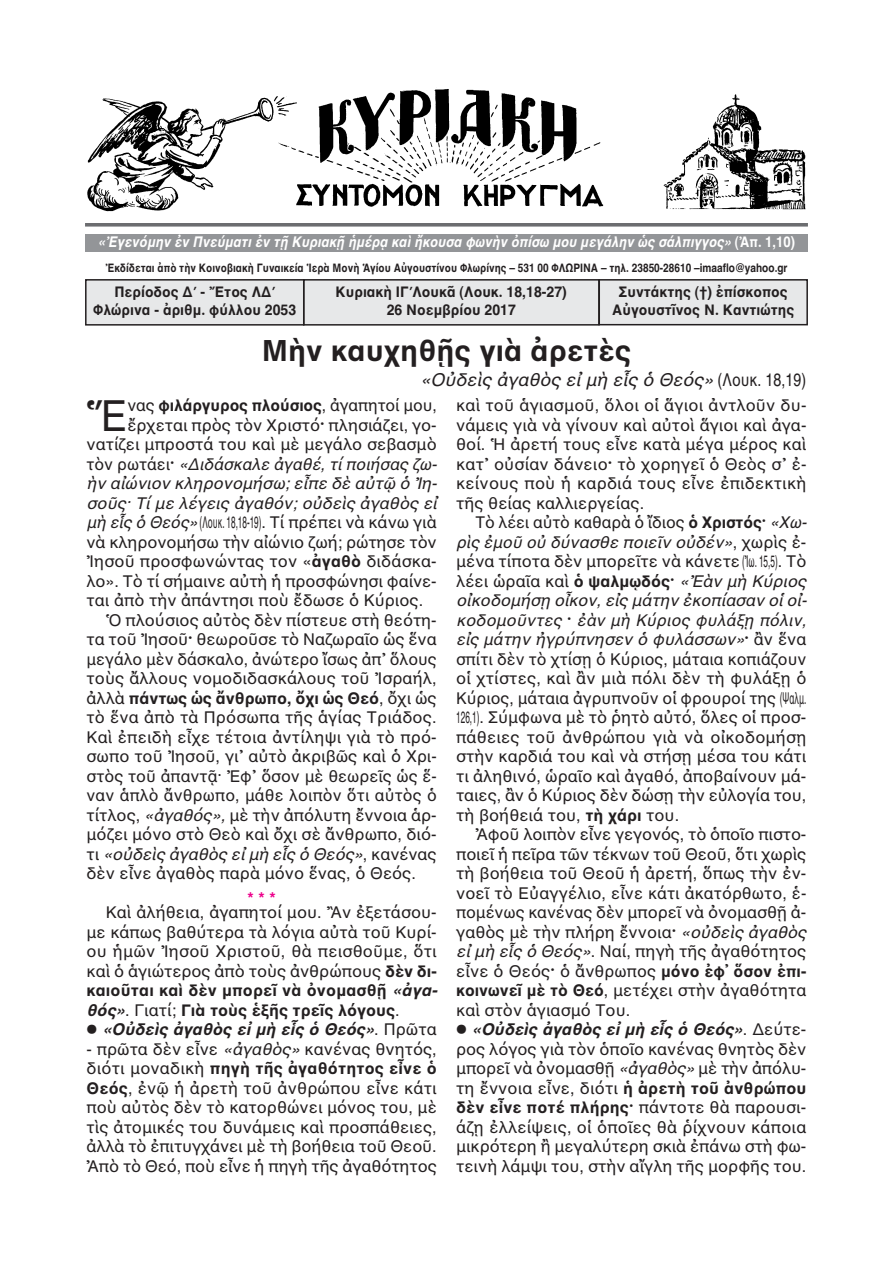
<style>
.page{position:relative;width:893px;height:1263px;background:#fff}
.page>*{position:absolute;margin:0;border:0;box-sizing:border-box;transform-origin:0 0}
.t1{font:43.5px "AL Helvetica";color:#231f20;scale:.93 1}
.t2{font:700 30px "AL Helvetica";color:#231f20}
.t3{font:italic 18px "AL Helvetica";color:#231f20}
.t4{font:16.5px/19.5px "AL Helvetica";color:#231f20;text-align:justify}
.t5{font:italic 16.5px "AL Helvetica";color:#231f20}
.t6{font:700 16.5px "AL Helvetica";color:#231f20}
.t7{font:16.5px "AL Helvetica";color:#231f20;scale:.5 1}
.t8{font:700 16.5px "AL Helvetica";color:#ed028c}
.t9{font:700 15px/18px "AL Helvetica";color:#231f20;text-align:center;scale:.95 1}
.t10{font:italic 700 15px "AL Helvetica";color:#fff;scale:.88 1}
.t11{font:700 12px "AL Helvetica";color:#231f20;scale:.85 1}
.s1{font-style:normal}
.s2{font-weight:400}
.s3{font-weight:700}
.s4{font-weight:700;font-style:normal}
.s5{font-style:italic}
.s6{font-weight:700;font-style:italic}
</style>
<div class="page">
<div style="left:304px;top:281px;width:294px;height:43px;background:#e7e8e9"></div>
<div style="left:303px;top:279px;width:297px;height:47px;border:2px solid #231f20"></div>
<div style="left:87px;top:281px;width:216px;height:43px;background:#e7e8e9"></div>
<div style="left:85px;top:279px;width:219px;height:47px;border:2px solid #231f20"></div>
<div style="left:600px;top:281px;width:206px;height:43px;background:#e7e8e9"></div>
<div style="left:598px;top:279px;width:210px;height:46px;border:2px solid #231f20"></div>
<svg style="left:85px;top:223px;width:723px;height:4px;background:#7b7c7f"></svg>
<div style="left:85px;top:234px;width:723px;height:18px;background:#939598"></div>
<img style="left:87px;top:89px;width:719px;height:123px">
<p class="t10" style="left:98px;top:233px;width:794px">«Ἐγενόμην ἐν Πνεύματι ἐν τῇ Κυριακῇ ἡμέρᾳ καὶ ἤκουσα φωνὴν ὀπίσω μου μεγάλην ὡς σάλπιγγος» <span class="s1">(Ἀπ. 1,10)</span></p>
<p class="t11" style="left:105px;top:261px;width:804px">Ἐκδίδεται ἀπὸ τὴν Κοινοβιακὴ Γυναικεία Ἱερὰ Μονὴ Ἁγίου Αὐγουστίνου Φλωρίνης – 531 00 ΦΛΩΡΙΝΑ – τηλ. 23850-28610 –imaaflo@yahoo.gr</p>
<p class="t9" style="left:93px;top:283px;width:215px">Περίοδος Δ΄ - Ἔτος ΛΔ΄<br>Φλώρινα - ἀριθμ. φύλλου 2053</p>
<p class="t9" style="left:612px;top:283px;width:193px">Συντάκτης (†) ἐπίσκοπος<br>Αὐγουστῖνος Ν. Καντιώτης</p>
<h2 class="t2" style="left:262px;top:333px;width:371px">Μὴν καυχηθῇς γιὰ ἀρετὲς</h2>
<p class="t3" style="left:420px;top:369px;width:387px">«Οὐδεὶς ἀγαθὸς εἰ μὴ εἷς ὁ Θεός» <span class="s1">(Λουκ. 18,19)</span></p>
<p class="t9" style="left:336px;top:283px;width:245px">Κυριακὴ ΙΓ΄Λουκᾶ (Λουκ. 18,18-27)<br>26 Νοεμβρίου 2017</p>
<h1 class="t1" style="left:87px;top:390px;width:46px">Ἕ</h1>
<p class="t6" style="left:127px;top:396px;width:311px"><span class="s2">νας</span> φιλάργυρος πλούσιος<span class="s2">, ἀγαπητοί μου,</span></p>
<p class="t4" style="left:127px;top:415px;width:311px">ἔρχεται πρὸς τὸν Χριστό<span class="s3">·</span> πλησιάζει, γο-</p>
<p class="t4" style="left:87px;top:435px;width:352px">νατίζει μπροστά του καὶ μὲ μεγάλο σεβασμὸ</p>
<p class="t5" style="left:87px;top:454px;width:351px"><span class="s1">τὸν ρωτάει</span><span class="s4">·</span> «Διδάσκαλε ἀγαθέ, τί ποιήσας ζω-</p>
<p class="t5" style="left:87px;top:474px;width:351px">ὴν αἰώνιον κληρονομήσω; εἶπε δὲ αὐτῷ ὁ Ἰη-</p>
<p class="t5" style="left:87px;top:493px;width:352px">σοῦς· Τί με λέγεις ἀγαθόν; οὐδεὶς ἀγαθὸς εἰ</p>
<p class="t7" style="left:87px;top:513px;width:702px"><span class="s5">μὴ εἷς ὁ Θεός»</span>(Λουκ. 18,18-19). Τί πρέπει νὰ κάνω γιὰ</p>
<p class="t4" style="left:87px;top:532px;width:352px">νὰ κληρονομήσω τὴν αἰώνιο ζωή; ρώτησε τὸν</p>
<p class="t4" style="left:87px;top:552px;width:352px">Ἰησοῦ προσφωνώντας τον «<span class="s3">ἀγαθὸ</span> διδάσκα-</p>
<p class="t4" style="left:87px;top:571px;width:352px">λο». Τὸ τί σήμαινε αὐτὴ ἡ προσφώνησι φαίνε-</p>
<p class="t4" style="left:87px;top:591px;width:338px">ται ἀπὸ τὴν ἀπάντησι ποὺ ἔδωσε ὁ Κύριος.</p>
<p class="t4" style="left:106px;top:610px;width:332px">Ὁ πλούσιος αὐτὸς δὲν πίστευε στὴ θεότη-</p>
<p class="t4" style="left:87px;top:630px;width:352px">τα τοῦ Ἰησοῦ<span class="s3">·</span> θεωροῦσε τὸ Ναζωραῖο ὡς ἕνα</p>
<p class="t4" style="left:87px;top:649px;width:352px">μεγάλο μὲν δάσκαλο, ἀνώτερο ἴσως ἀπ᾽ ὅλους</p>
<p class="t4" style="left:87px;top:669px;width:352px">τοὺς ἄλλους νομοδιδασκάλους τοῦ Ἰσραήλ,</p>
<p class="t6" style="left:87px;top:688px;width:352px"><span class="s2">ἀλλὰ</span> πάντως ὡς ἄνθρωπο, ὄχι ὡς Θεό<span class="s2">, ὄχι ὡς</span></p>
<p class="t4" style="left:87px;top:708px;width:352px">τὸ ἕνα ἀπὸ τὰ Πρόσωπα τῆς ἁγίας Τριάδος.</p>
<p class="t4" style="left:87px;top:727px;width:352px">Καὶ ἐπειδὴ εἶχε τέτοια ἀντίληψι γιὰ τὸ πρό-</p>
<p class="t4" style="left:87px;top:747px;width:352px">σωπο τοῦ Ἰησοῦ, γι᾽ αὐτὸ ἀκριβῶς καὶ ὁ Χρι-</p>
<p class="t4" style="left:87px;top:766px;width:352px">στὸς τοῦ ἀπαντᾷ· Ἐφ᾿ ὅσον μὲ θεωρεῖς ὡς ἕ-</p>
<p class="t4" style="left:87px;top:786px;width:352px">ναν ἁπλὸ ἄνθρωπο, μάθε λοιπὸν ὅτι αὐτὸς ὁ</p>
<p class="t4" style="left:87px;top:805px;width:352px">τίτλος, <span class="s5">«ἀγαθός»,</span> μὲ τὴν ἀπόλυτη ἔννοια ἁρ-</p>
<p class="t4" style="left:87px;top:825px;width:352px">μόζει μόνο στὸ Θεὸ καὶ ὄχι σὲ ἄνθρωπο, διό-</p>
<p class="t5" style="left:87px;top:844px;width:352px"><span class="s1">τι</span> «οὐδεὶς ἀγαθὸς εἰ μὴ εἷς ὁ Θεός»<span class="s1">, κανένας</span></p>
<p class="t4" style="left:87px;top:864px;width:331px">δὲν εἶνε ἀγαθὸς παρὰ μόνο ἕνας, ὁ Θεός.</p>
<p class="t8" style="left:248px;top:889px;width:30px">***</p>
<p class="t4" style="left:87px;top:903px;width:352px;text-align:left;text-indent:19px">Καὶ ἀλήθεια, ἀγαπητοί μου. Ἂν ἐξετάσου&shy;με κάπως βαθύτερα τὰ λόγια αὐτὰ τοῦ Κυρί&shy;ου ἡμῶν Ἰησοῦ Χριστοῦ, θὰ πεισθοῦμε, ὅτι καὶ ὁ ἁγιώτερος ἀπὸ τοὺς ἀνθρώπους <span class="s3">δὲν δι&shy;καιοῦται καὶ δὲν μπορεῖ νὰ ὀνομασθῇ</span> <span class="s6">«ἀγα&shy;θός»</span>. Γιατί; <span class="s3">Γιὰ τοὺς ἑξῆς τρεῖς λόγους</span>.<br>⃝ <span class="s6">«Οὐδεὶς ἀγαθὸς εἰ μὴ εἷς ὁ Θεός»</span>. Πρῶτα</p>
<p class="t4" style="left:87px;top:1039px;width:352px">- πρῶτα δὲν εἶνε <span class="s5">«ἀγαθὸς»</span> κανένας θνητός, διότι μοναδικὴ <span class="s3">πηγὴ τῆς ἀγαθότητος εἶνε ὁ Θεός</span>, ἐνῷ ἡ ἀρετὴ τοῦ ἀνθρώπου εἶνε κάτι ποὺ αὐτὸς δὲν τὸ κατορθώνει μόνος του, μὲ τὶς ἀτομικές του δυνάμεις καὶ προσπάθειες, ἀλλὰ τὸ ἐπιτυγχάνει μὲ τὴ βοήθεια τοῦ Θεοῦ.<br>Ἀπὸ τὸ Θεό, ποὺ εἶνε ἡ πηγὴ τῆς ἀγαθότητος</p>
<p class="t4" style="left:456px;top:396px;width:352px">καὶ τοῦ ἁγιασμοῦ, ὅλοι οἱ ἅγιοι ἀντλοῦν δυ&shy;νάμεις γιὰ νὰ γίνουν καὶ αὐτοὶ ἅγιοι καὶ ἀγα&shy;θοί. Ἡ ἀρετή τους εἶνε κατὰ μέγα μέρος καὶ κατ᾽ οὐσίαν δάνειο<span class="s3">·</span> τὸ χορηγεῖ ὁ Θεὸς σ᾽ ἐ&shy;κείνους ποὺ ἡ καρδιά τους εἶνε ἐπιδεκτικὴ τῆς θείας καλλιεργείας.</p>
<p class="t4" style="left:456px;top:513px;width:352px;text-indent:19px">Τὸ λέει αὐτὸ καθαρὰ ὁ ἴδιος <span class="s3">ὁ Χριστός·</span> <span class="s5">«Χω&shy;ρὶς ἐμοῦ οὐ δύνασθε ποιεῖν οὐδέν»</span>, χωρὶς ἐ&shy;μένα τίποτα δὲν μπορεῖτε νὰ κάνετε(Ἰω. 15,5). Τὸ λέει ὡραῖα καὶ <span class="s3">ὁ ψαλμῳδός·</span> <span class="s5">«Ἐὰν μὴ Κύριος οἰκοδομήσῃ οἶκον, εἰς μάτην ἐκοπίασαν οἱ οἰ&shy;κοδομοῦντες</span> <span class="s3">·</span> <span class="s5">ἐὰν μὴ Κύριος φυλάξῃ πόλιν, εἰς μάτην ἠγρύπνησεν ὁ φυλάσσων»</span><span class="s3">·</span> ἂν ἕνα σπίτι δὲν τὸ χτίσῃ ὁ Κύριος, μάταια κοπιάζουν οἱ χτίστες, καὶ ἂν μιὰ πόλι δὲν τὴ φυλάξῃ ὁ Κύριος, μάταια ἀγρυπνοῦν οἱ φρουροί της (Ψαλμ.<br>126,1). Σύμφωνα μὲ τὸ ῥητὸ αὐτό, ὅλες οἱ προσ&shy;πάθειες τοῦ ἀνθρώπου γιὰ νὰ οἰκοδομήσῃ στὴν καρδιά του καὶ νὰ στήσῃ μέσα του κάτι τι ἀληθινό, ὡραῖο καὶ ἀγαθό, ἀποβαίνουν μά&shy;ταιες, ἂν ὁ Κύριος δὲν δώσῃ τὴν εὐλογία του, τὴ βοήθειά του, <span class="s3">τὴ χάρι</span> του.</p>
<p class="t4" style="left:456px;top:825px;width:352px;text-align:left;text-indent:19px">Ἀφοῦ λοιπὸν εἶνε γεγονός, τὸ ὁποῖο πιστο&shy;ποιεῖ ἡ πεῖρα τῶν τέκνων τοῦ Θεοῦ, ὅτι χωρὶς τὴ βοήθεια τοῦ Θεοῦ ἡ ἀρετή, ὅπως τὴν ἐν&shy;νοεῖ τὸ Εὐαγγέλιο, εἶνε κάτι ἀκατόρθωτο, ἑ&shy;πομένως κανένας δὲν μπορεῖ νὰ ὀνομασθῇ ἀ&shy;γαθὸς μὲ τὴν πλήρη ἔννοια<span class="s3">·</span> <span class="s5">«οὐδεὶς ἀγαθὸς εἰ μὴ εἷς ὁ Θεός»</span>. Ναί, πηγὴ τῆς ἀγαθότητος εἶνε ὁ Θεός<span class="s3">·</span> ὁ ἄνθρωπος <span class="s3">μόνο ἐφ᾿ ὅσον ἐπι&shy;κοινωνεῖ μὲ τὸ Θεό</span>, μετέχει στὴν ἀγαθότητα καὶ στὸν ἁγιασμό Του.<br>⃝ <span class="s6">«Οὐδεὶς ἀγαθὸς εἰ μὴ εἷς ὁ Θεός»</span>. Δεύτε&shy;ρος λόγος γιὰ τὸν ὁποῖο κανένας θνητὸς δὲν μπορεῖ νὰ ὀνομασθῇ <span class="s5">«ἀγαθὸς»</span> μὲ τὴν ἀπόλυ&shy;τη ἔννοια εἶνε, διότι <span class="s3">ἡ ἀρετὴ τοῦ ἀνθρώπου δὲν εἶνε ποτέ πλήρης·</span> πάντοτε θὰ παρουσι&shy;άζῃ ἐλλείψεις, οἱ ὁποῖες θὰ ῥίχνουν κάποια μικρότερη ἢ μεγαλύτερη σκιὰ ἐπάνω στὴ φω&shy;τεινὴ λάμψι του, στὴν αἴγλη τῆς μορφῆς του.</p>
</div>
